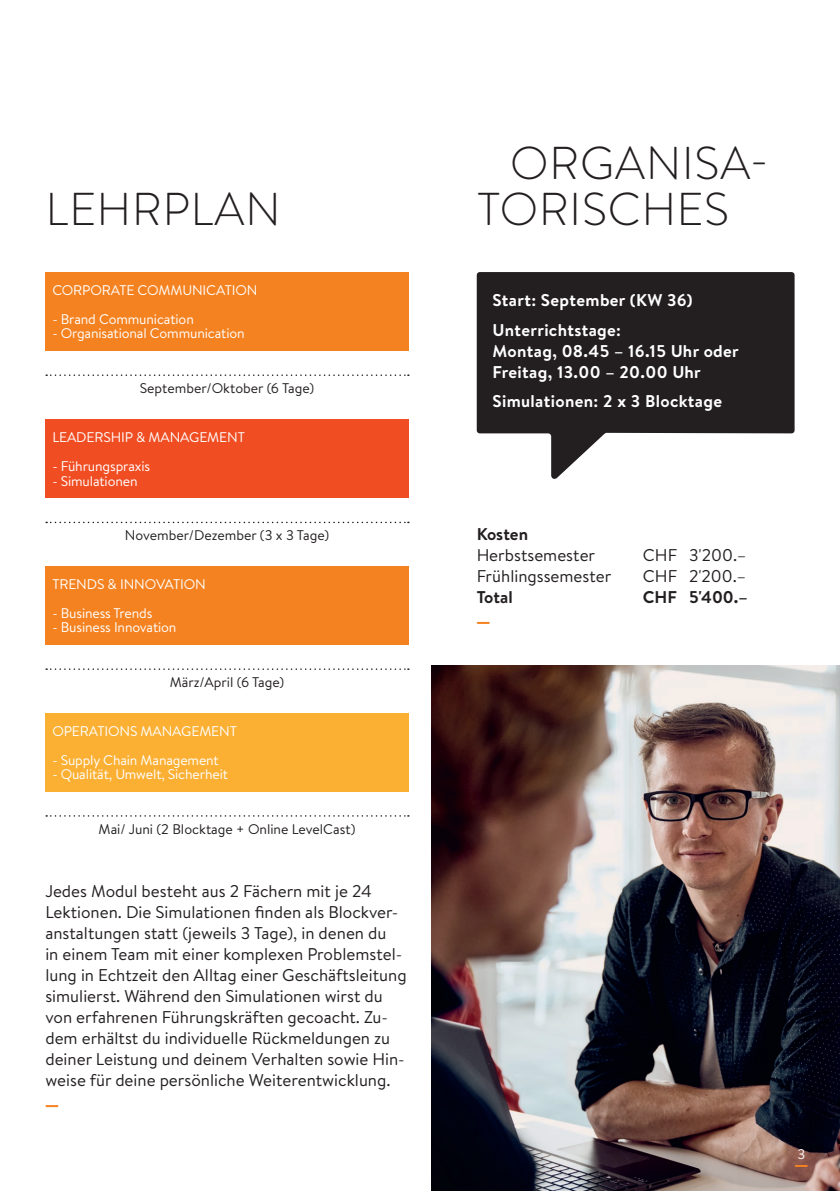
<style>
.page{position:relative;width:840px;height:1191px;background:#fff}
.page>*{position:absolute;margin:0;border:0;box-sizing:border-box;transform-origin:0 0}
.t1{font:300 46px/46px "Brandon Text";letter-spacing:.02em;color:#231f20}
.t2{font:17px/21px "Brandon Text";color:#231f20}
.t3{font:700 17px/29.6px "Brandon Text";letter-spacing:.02em;color:#fff}
.t4{font:700 17px "Brandon Text";color:#231f20}
.t5{font:14px "Brandon Text";letter-spacing:-.01em;color:#fff}
.t6{font:14px "Brandon Text";color:#231f20}
</style>
<div class="page">
<img style="left:431px;top:666px;width:408px;height:525px">
<svg style="left:46px;top:1105px;width:11px;height:2px"></svg>
<svg style="left:795px;top:1164px;width:11px;height:2px"></svg>
<div style="left:45px;top:272px;width:363px;height:79px;background:#f58220"></div>
<svg style="left:46px;top:521px;width:362px;height:2px"></svg>
<div style="left:45px;top:420px;width:363px;height:78px;background:#f04d22"></div>
<svg style="left:46px;top:374px;width:362px;height:2px"></svg>
<svg style="left:46px;top:815px;width:362px;height:1px"></svg>
<div style="left:45px;top:713px;width:363px;height:78px;background:#fbb033"></div>
<div style="left:45px;top:566px;width:363px;height:79px;background:#f58220"></div>
<svg style="left:46px;top:668px;width:362px;height:2px"></svg>
<svg style="left:476px;top:272px;width:318px;height:207px;fill:#231f20"></svg>
<svg style="left:477px;top:622px;width:11px;height:2px"></svg>
<h1 class="t1" style="left:46px;top:184px;width:236px">LEHRPLAN</h1>
<p class="t5" style="left:52px;top:280px;width:206px">CORPORATE COMMUNICATION</p>
<p class="t5" style="left:52px;top:309px;width:143px">- Brand Communication</p>
<p class="t5" style="left:52px;top:324px;width:194px">- Organisational Communication</p>
<p class="t6" style="left:140px;top:378px;width:176px">September/Oktober (6 Tage)</p>
<p class="t5" style="left:52px;top:427px;width:194px">LEADERSHIP &amp; MANAGEMENT</p>
<p class="t5" style="left:52px;top:456px;width:99px">- Führungspraxis</p>
<p class="t5" style="left:52px;top:471px;width:87px">- Simulationen</p>
<p class="t6" style="left:125px;top:526px;width:206px">November/Dezember (3 x 3 Tage)</p>
<p class="t5" style="left:52px;top:574px;width:155px">TRENDS &amp; INNOVATION</p>
<p class="t5" style="left:52px;top:603px;width:101px">- Business Trends</p>
<p class="t5" style="left:52px;top:618px;width:126px">- Business Innovation</p>
<p class="t6" style="left:169px;top:672px;width:116px">März/April (6 Tage)</p>
<p class="t5" style="left:52px;top:721px;width:186px">OPERATIONS MANAGEMENT</p>
<p class="t5" style="left:52px;top:750px;width:168px">- Supply Chain Management</p>
<p class="t5" style="left:52px;top:764px;width:177px">- Qualität, Umwelt, Sicherheit</p>
<p class="t6" style="left:98px;top:819px;width:258px">Mai/ Juni (2 Blocktage + Online LevelCast)</p>
<p class="t2" style="left:45px;top:880px;width:362px">Jedes Modul besteht aus 2 Fächern mit je 24<br>Lektionen. Die Simulationen finden als Blockver&shy;anstaltungen statt (jeweils 3 Tage), in denen du<br>in einem Team mit einer komplexen Problemstel&shy;lung in Echtzeit den Alltag einer Geschäftsleitung simulierst. Während den Simulationen wirst du von erfahrenen Führungskräften gecoacht. Zu&shy;dem erhältst du individuelle Rückmeldungen zu deiner Leistung und deinem Verhalten sowie Hin&shy;weise für deine persönliche Weiterentwicklung.</p>
<h1 class="t1" style="left:477px;top:138px;width:292px;text-indent:33px">ORGANISA-<br>TORISCHES</h1>
<p class="t3" style="left:492px;top:285px;width:201px">Start: September (KW 36)<br>Unterrichtstage:</p>
<p class="t3" style="left:492px;top:340px;width:247px;line-height:21px">Montag, 08.45 – 16.15 Uhr oder<br>Freitag, 13.00 – 20.00 Uhr</p>
<p class="t3" style="left:492px;top:386px;width:231px">Simulationen: 2 x 3 Blocktage</p>
<p class="t4" style="left:476px;top:522px;width:53px">Kosten</p>
<p class="t2" style="left:476px;top:544px;width:120px">Herbstsemester</p>
<p class="t2" style="left:642px;top:544px;width:105px">CHF 3'200.–</p>
<p class="t2" style="left:476px;top:565px;width:136px">Frühlingssemester</p>
<p class="t2" style="left:642px;top:565px;width:105px">CHF 2'200.–</p>
<p class="t4" style="left:476px;top:585px;width:37px">Total</p>
<p class="t4" style="left:642px;top:585px;width:106px">CHF 5'400.–</p>
<p class="t5" style="left:797px;top:1144px;width:9px">3</p>
</div>
